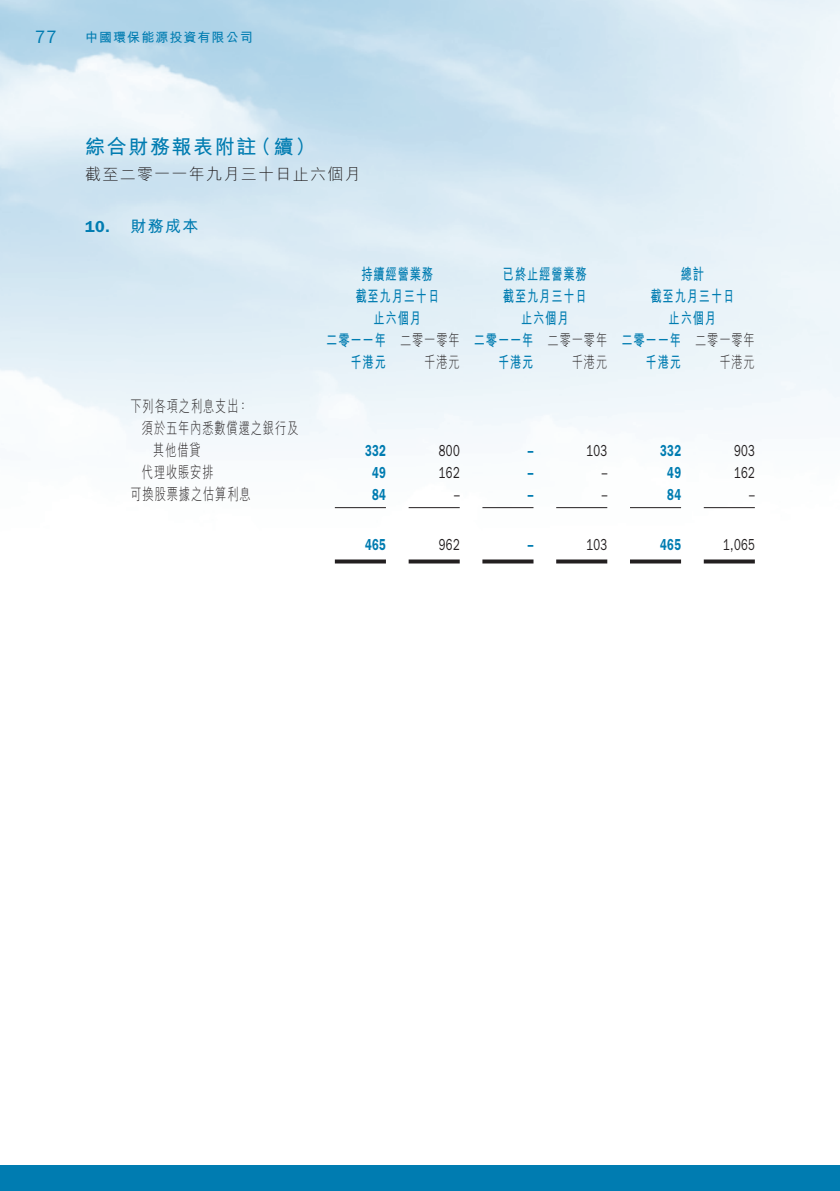
<style>
.page{position:relative;width:840px;height:1191px;background:#fff}
.page>*{position:absolute;margin:0;border:0;box-sizing:border-box;transform-origin:0 0}
.Heading_1{font:700 20px "M Hei HK";letter-spacing:.08em;color:#007cb1}
.t1{font:18px "ITC Franklin Gothic Std";color:#007cb1}
.Body_Text{font:700 16px "M Hei HK";letter-spacing:.08em;color:#007cb1;scale:.7 1}
.Body_Text-2{font:300 16px "M Hei HK";letter-spacing:.08em;color:#231f20;scale:.7 1}
.Body_Text-3{font:16px "ITC Franklin Gothic Std";letter-spacing:.03em;color:#231f20;scale:.7 1}
.Body_Text-4{font:600 16px "ITC Franklin Gothic Std";letter-spacing:.03em;color:#007cb1;scale:.7 1}
.Body_Text-5{font:300 16px "M Hei HK";letter-spacing:.08em;color:#231f20}
.Heading_2{font:700 16px "M Hei HK";color:#007cb1}
.Heading_2-2{font:600 16px "ITC Franklin Gothic Std";color:#007cb1}
.t2{font:700 13px "M Hei HK";letter-spacing:.08em;color:#007cb1}
</style>
<div class="page">
<img style="left:0;top:0;width:839px;height:509px">
<div style="left:0;top:1165px;width:839px;height:26px;background:#007cb1"></div>
<hr style="left:334px;top:507px;width:52px;height:1px;background:#231f20">
<hr style="left:408px;top:507px;width:51px;height:1px;background:#231f20">
<hr style="left:482px;top:507px;width:51px;height:1px;background:#231f20">
<hr style="left:556px;top:507px;width:51px;height:1px;background:#231f20">
<hr style="left:629px;top:507px;width:51px;height:1px;background:#231f20">
<hr style="left:703px;top:507px;width:51px;height:1px;background:#231f20">
<svg style="left:334px;top:559px;width:52px;height:4px"></svg>
<svg style="left:408px;top:559px;width:51px;height:4px"></svg>
<svg style="left:482px;top:559px;width:51px;height:4px"></svg>
<svg style="left:556px;top:559px;width:51px;height:4px"></svg>
<svg style="left:630px;top:559px;width:50px;height:4px"></svg>
<svg style="left:703px;top:559px;width:51px;height:4px"></svg>
<p class="t1" style="left:35px;top:27px;width:24px">77</p>
<p class="t2" style="left:85px;top:28px;width:169px">中國環保能源投資有限公司</p>
<p class="Heading_1" style="left:85px;top:132px;width:173px">綜合財務報表附註</p>
<p class="Body_Text-5" style="left:85px;top:166px;width:277px">截至二零一一年九月三十日止六個月</p>
<p class="Heading_2" style="left:130px;top:214px;width:69px">財務成本</p>
<p class="Heading_1" style="left:251px;top:132px;width:66px">（續(</p>
<p class="Heading_2-2" style="left:85px;top:217px;width:26px">10.</p>
<p class="Body_Text" style="left:361px;top:262px;width:104px">持續經營業務</p>
<p class="Body_Text" style="left:355px;top:284px;width:121px">截至九月三十日</p>
<p class="Body_Text" style="left:373px;top:306px;width:69px">止六個月</p>
<p class="Body_Text" style="left:502px;top:262px;width:121px">已終止經營業務</p>
<p class="Body_Text" style="left:502px;top:284px;width:121px">截至九月三十日</p>
<p class="Body_Text" style="left:521px;top:306px;width:69px">止六個月</p>
<p class="Body_Text" style="left:326px;top:328px;width:87px">二零一一年</p>
<p class="Body_Text-2" style="left:400px;top:332px;width:87px">二零一零年</p>
<p class="Body_Text" style="left:473px;top:328px;width:87px">二零一一年</p>
<p class="Body_Text-2" style="left:547px;top:332px;width:87px">二零一零年</p>
<p class="Body_Text" style="left:680px;top:262px;width:35px">總計</p>
<p class="Body_Text" style="left:650px;top:284px;width:121px">截至九月三十日</p>
<p class="Body_Text" style="left:668px;top:306px;width:69px">止六個月</p>
<p class="Body_Text-2" style="left:694px;top:332px;width:87px">二零一零年</p>
<p class="Body_Text" style="left:621px;top:328px;width:87px">二零一一年</p>
<p class="Body_Text" style="left:350px;top:350px;width:52px">千港元</p>
<p class="Body_Text-2" style="left:424px;top:354px;width:52px">千港元</p>
<p class="Body_Text" style="left:498px;top:350px;width:52px">千港元</p>
<p class="Body_Text-2" style="left:571px;top:354px;width:52px">千港元</p>
<p class="Body_Text" style="left:645px;top:350px;width:52px">千港元</p>
<p class="Body_Text-2" style="left:719px;top:354px;width:52px">千港元</p>
<p class="Body_Text-2" style="left:130px;top:398px;width:170px">下列各項之利息支出：</p>
<p class="Body_Text-2" style="left:142px;top:420px;width:225px">須於五年內悉數償還之銀行及</p>
<p class="Body_Text-2" style="left:153px;top:442px;width:69px">其他借貸</p>
<p class="Body_Text-4" style="left:365px;top:441px;width:31px">332</p>
<p class="Body_Text-3" style="left:438px;top:441px;width:31px">800</p>
<p class="Body_Text-4" style="left:527px;top:441px;width:9px">–</p>
<p class="Body_Text-3" style="left:586px;top:441px;width:31px">103</p>
<p class="Body_Text-4" style="left:659px;top:441px;width:31px">332</p>
<p class="Body_Text-3" style="left:733px;top:441px;width:31px">903</p>
<p class="Body_Text-2" style="left:142px;top:464px;width:104px">代理收賬安排</p>
<p class="Body_Text-4" style="left:372px;top:463px;width:21px">49</p>
<p class="Body_Text-3" style="left:438px;top:463px;width:31px">162</p>
<p class="Body_Text-4" style="left:527px;top:463px;width:9px">–</p>
<p class="Body_Text-3" style="left:601px;top:463px;width:9px">–</p>
<p class="Body_Text-4" style="left:667px;top:463px;width:21px">49</p>
<p class="Body_Text-3" style="left:733px;top:463px;width:31px">162</p>
<p class="Body_Text-2" style="left:130px;top:486px;width:173px">可換股票據之估算利息</p>
<p class="Body_Text-4" style="left:372px;top:485px;width:21px">84</p>
<p class="Body_Text-3" style="left:454px;top:485px;width:9px">–</p>
<p class="Body_Text-4" style="left:527px;top:485px;width:9px">–</p>
<p class="Body_Text-3" style="left:601px;top:485px;width:9px">–</p>
<p class="Body_Text-4" style="left:667px;top:485px;width:21px">84</p>
<p class="Body_Text-3" style="left:748px;top:485px;width:9px">–</p>
<p class="Body_Text-4" style="left:365px;top:535px;width:31px">465</p>
<p class="Body_Text-3" style="left:438px;top:535px;width:31px">962</p>
<p class="Body_Text-4" style="left:527px;top:535px;width:9px">–</p>
<p class="Body_Text-3" style="left:586px;top:535px;width:31px">103</p>
<p class="Body_Text-4" style="left:659px;top:535px;width:31px">465</p>
<p class="Body_Text-3" style="left:722px;top:535px;width:47px">1,065</p>
</div>
